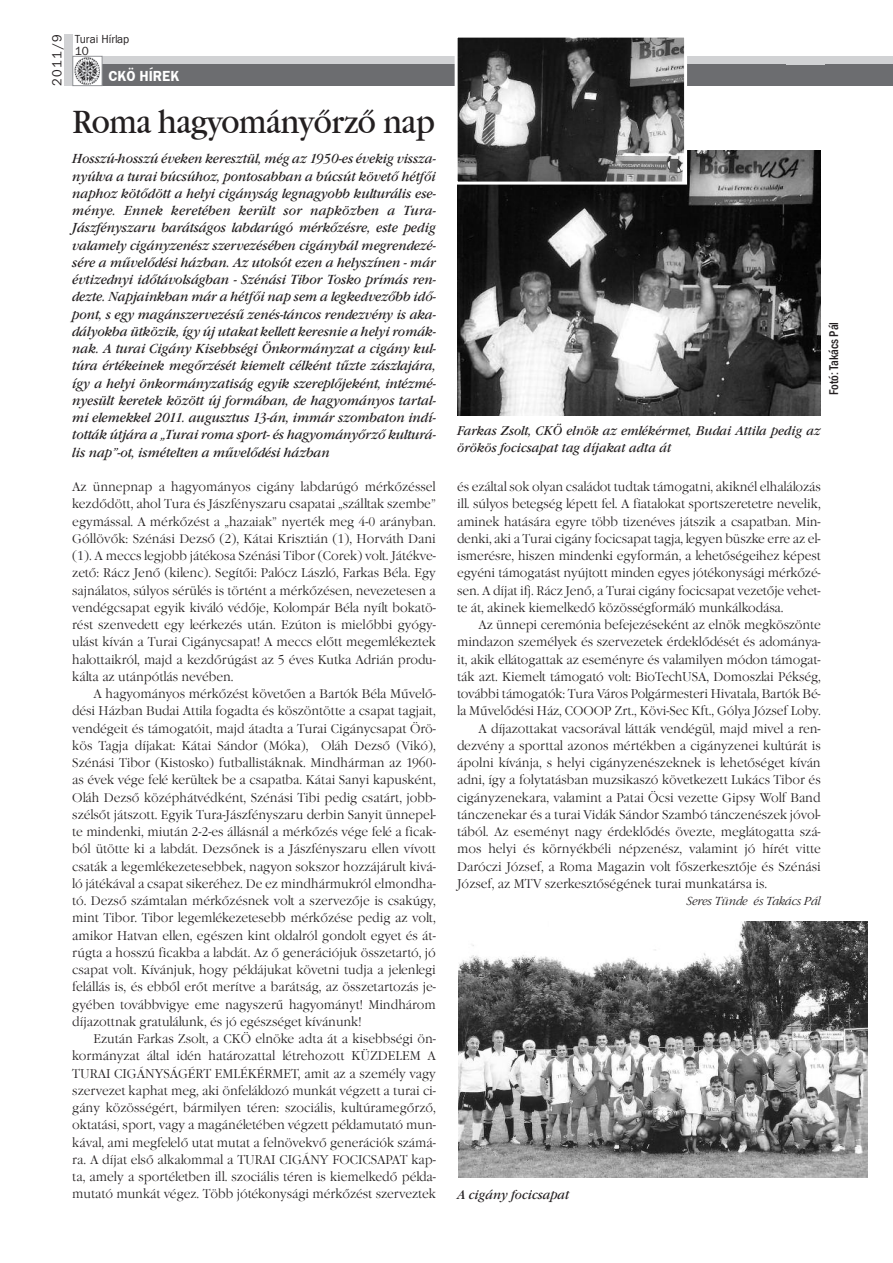
<style>
.page{position:relative;width:893px;height:1263px;background:#fff}
.page>*{position:absolute;margin:0;border:0;box-sizing:border-box;transform-origin:0 0}
.t1{font:33px "Garamond Itc TEE";letter-spacing:-.035em;color:#231f20;scale:.95 1}
.t2{font:600 15px "Franklin Gothic Itc TEE";color:#fff;scale:.95 1}
.t3{font:italic 13.5px/17.2px "Garamond Itc TEE";letter-spacing:-.005em;color:#231f20;text-align:justify;scale:.95 1}
.t4{font:13.5px "Franklin Gothic Itc TEE";color:#231f20;scale:.96 1}
.t5{font:300 13.05px/17.2px "Garamond Itc TEE";color:#231f20;text-align:justify;scale:.95 1}
.t6{font:italic 13.05px/17.2px "Garamond Itc TEE";color:#231f20;scale:.95 1}
.t7{font:500 condensed 13.05px "Franklin Gothic Itc TEE";color:#231f20;scale:.95 1}
.t8{font:italic 300 12px "Garamond Itc TEE";letter-spacing:-.02em;color:#231f20;scale:.95 1}
.t9{font:12px/12px "Franklin Gothic Itc TEE";color:#231f20;scale:.95 1}
</style>
<div class="page">
<div style="left:102px;top:56px;width:719px;height:9px;background:#d1d2d4"></div>
<div style="left:102px;top:65px;width:791px;height:21px;background:#6c6d70"></div>
<div style="left:64px;top:35px;width:9px;height:51px;background:#d1d2d4"></div>
<img style="left:75px;top:58px;width:25px;height:26px">
<div style="left:73px;top:56px;width:29px;height:30px;border:1px solid #939598"></div>
<div style="left:787px;top:56px;width:106px;height:9px;background:#d1d2d4"></div>
<img style="left:457px;top:151px;width:364px;height:264px">
<img style="left:458px;top:921px;width:410px;height:257px">
<img style="left:459px;top:39px;width:224px;height:142px">
<div style="left:455px;top:35px;width:232px;height:150px;border:3px solid #fff"></div>
<p class="t4" style="left:49px;top:86px;width:55px;rotate:-90deg">2011/9</p>
<p class="t9" style="left:75px;top:33px;width:59px">Turai Hírlap<br>10</p>
<p class="t2" style="left:109px;top:67px;width:76px">Ckö hírek</p>
<h1 class="t1" style="left:72px;top:103px;width:384px">roma hagyományőrző nap</h1>
<p class="t3" style="left:72px;top:150px;width:384px">Hosszú-hosszú éveken keresztül, még az 1950-es évekig vissza&shy;nyúlva a turai búcsúhoz, pontosabban a búcsút követő hétfői naphoz kötődött a helyi cigányság legnagyobb kulturális ese&shy;ménye. Ennek keretében került sor napközben a Tura-Jászfényszaru barátságos labdarúgó mérkőzésre, este pedig valamely cigányzenész szervezésében cigánybál megrendezé&shy;sére a művelődési házban. Az utolsót ezen a helyszínen - már évtizednyi időtávolságban - Szénási Tibor Tosko prímás ren&shy;dezte. Napjainkban már a hétfői nap sem a legkedvezőbb idő&shy;pont, s egy magánszervezésű zenés-táncos rendezvény is aka&shy;dályokba ütközik, így új utakat kellett keresnie a helyi romák&shy;nak. A turai Cigány Kisebbségi Önkormányzat a cigány kul&shy;túra értékeinek megőrzését kiemelt célként tűzte zászlajára, így a helyi önkormányzatiság egyik szereplőjeként, intézmé&shy;nyesült keretek között új formában, de hagyományos tartal&shy;mi elemekkel 2011. augusztus 13-án, immár szombaton indí&shy;tották útjára a „Turai roma sport- és hagyományőrző kulturá&shy;lis nap”-ot, ismételten a művelődési házban</p>
<p class="t5" style="left:72px;top:478px;width:384px">Az ünnepnap a hagyományos cigány labdarúgó mérkőzéssel kezdődött, ahol Tura és Jászfényszaru csapatai „szálltak szembe” egymással. A mérkőzést a „hazaiak” nyerték meg 4-0 arányban.<br>Góllövők: Szénási Dezső (2), Kátai Krisztián (1), Horváth Dani (1). A meccs legjobb játékosa Szénási Tibor (Corek) volt. Játékve&shy;zető: Rácz Jenő (kilenc). Segítői: Palócz László, Farkas Béla. Egy sajnálatos, súlyos sérülés is történt a mérkőzésen, nevezetesen a vendégcsapat egyik kiváló védője, Kolompár Béla nyílt bokatö&shy;rést szenvedett egy leérkezés után. Ezúton is mielőbbi gyógy&shy;ulást kíván a Turai Cigánycsapat! A meccs előtt megemlékeztek halottaikról, majd a kezdőrúgást az 5 éves Kutka Adrián produ&shy;kálta az utánpótlás nevében.</p>
<p class="t5" style="left:72px;top:685px;width:384px;text-indent:21px">A hagyományos mérkőzést követően a Bartók Béla Művelő&shy;dési Házban Budai Attila fogadta és köszöntötte a csapat tagjait, vendégeit és támogatóit, majd átadta a Turai Cigánycsapat Örö&shy;kös Tagja díjakat: Kátai Sándor (Móka), Oláh Dezső (Vikó), Szénási Tibor (Kistosko) futballistáknak. Mindhárman az 1960- as évek vége felé kerültek be a csapatba. Kátai Sanyi kapusként, Oláh Dezső középhátvédként, Szénási Tibi pedig csatárt, jobb&shy;szélsőt játszott. Egyik Tura-Jászfényszaru derbin Sanyit ünnepel&shy;te mindenki, miután 2-2-es állásnál a mérkőzés vége felé a ficak&shy;ból ütötte ki a labdát. Dezsőnek is a Jászfényszaru ellen vívott csaták a legemlékezetesebbek, nagyon sokszor hozzájárult kivá&shy;ló játékával a csapat sikeréhez. De ez mindhármukról elmondha&shy;tó. Dezső számtalan mérkőzésnek volt a szervezője is csakúgy, mint Tibor. Tibor legemlékezetesebb mérkőzése pedig az volt, amikor Hatvan ellen, egészen kint oldalról gondolt egyet és át&shy;rúgta a hosszú ficakba a labdát. Az ő generációjuk összetartó, jó csapat volt. Kívánjuk, hogy példájukat követni tudja a jelenlegi felállás is, és ebből erőt merítve a barátság, az összetartozás je&shy;gyében továbbvigye eme nagyszerű hagyományt! Mindhárom díjazottnak gratulálunk, és jó egészséget kívánunk!</p>
<p class="t5" style="left:72px;top:1030px;width:384px;text-indent:21px">Ezután Farkas Zsolt, a CKÖ elnöke adta át a kisebbségi ön&shy;kormányzat által idén határozattal létrehozott KÜZDELEM A TURAI CIGÁNYSÁGÉRT EMLÉKÉRMET, amit az a személy vagy szervezet kaphat meg, aki önfeláldozó munkát végzett a turai ci&shy;gány közösségért, bármilyen téren: szociális, kultúramegőrző, oktatási, sport, vagy a magánéletében végzett példamutató mun&shy;kával, ami megfelelő utat mutat a felnövekvő generációk számá&shy;ra. A díjat első alkalommal a TURAI CIGÁNY FOCICSAPAT kap&shy;ta, amely a sportéletben ill. szociális téren is kiemelkedő példa&shy;mutató munkát végez. Több jótékonysági mérkőzést szerveztek</p>
<p class="t7" style="left:826px;top:395px;width:79px;rotate:-90deg">Fotó: Takács Pál</p>
<p class="t6" style="left:457px;top:422px;width:384px">Farkas Zsolt, CKÖ elnök az emlékérmet, Budai Attila pedig az örökös focicsapat tag díjakat adta át</p>
<p class="t5" style="left:457px;top:478px;width:384px">és ezáltal sok olyan családot tudtak támogatni, akiknél elhalálozás ill. súlyos betegség lépett fel. A fiatalokat sportszeretetre nevelik, aminek hatására egyre több tizenéves játszik a csapatban. Min&shy;denki, aki a Turai cigány focicsapat tagja, legyen büszke erre az el&shy;ismerésre, hiszen mindenki egyformán, a lehetőségeihez képest egyéni támogatást nyújtott minden egyes jótékonysági mérkőzé&shy;sen. A díjat ifj. Rácz Jenő, a Turai cigány focicsapat vezetője vehet&shy;te át, akinek kiemelkedő közösségformáló munkálkodása.</p>
<p class="t5" style="left:478px;top:616px;width:362px">Az ünnepi ceremónia befejezéseként az elnök megköszönte</p>
<p class="t5" style="left:457px;top:633px;width:384px">mindazon személyek és szervezetek érdeklődését és adománya-</p>
<p class="t5" style="left:457px;top:651px;width:384px">it, akik ellátogattak az eseményre és valamilyen módon támogat-</p>
<p class="t5" style="left:457px;top:668px;width:384px">ták azt. Kiemelt támogató volt: BioTechUSA, Domoszlai Pékség,</p>
<p class="t5" style="left:457px;top:685px;width:384px">további támogatók: Tura Város Polgármesteri Hivatala, Bartók Bé-</p>
<p class="t5" style="left:457px;top:702px;width:384px">la Művelődési Ház, COOOP Zrt., Kövi-Sec Kft., Gólya József Loby.</p>
<p class="t5" style="left:478px;top:720px;width:362px">A díjazottakat vacsorával látták vendégül, majd mivel a ren-</p>
<p class="t5" style="left:457px;top:737px;width:384px">dezvény a sporttal azonos mértékben a cigányzenei kultúrát is</p>
<p class="t5" style="left:457px;top:754px;width:384px">ápolni kívánja, s helyi cigányzenészeknek is lehetőséget kíván</p>
<p class="t5" style="left:457px;top:771px;width:384px">adni, így a folytatásban muzsikaszó következett Lukács Tibor és</p>
<p class="t5" style="left:457px;top:789px;width:384px">cigányzenekara, valamint a Patai Öcsi vezette Gipsy Wolf Band</p>
<p class="t5" style="left:457px;top:806px;width:384px">tánczenekar és a turai Vidák Sándor Szambó tánczenészek jóvol-</p>
<p class="t5" style="left:457px;top:823px;width:384px">tából. Az eseményt nagy érdeklődés övezte, meglátogatta szá-</p>
<p class="t5" style="left:457px;top:840px;width:384px">mos helyi és környékbéli népzenész, valamint jó hírét vitte</p>
<p class="t5" style="left:457px;top:858px;width:384px">Daróczi József, a Roma Magazin volt főszerkesztője és Szénási</p>
<p class="t5" style="left:457px;top:875px;width:328px">József, az MTV szerkesztőségének turai munkatársa is.</p>
<p class="t8" style="left:686px;top:894px;width:143px">Seres Tünde és Takács Pál</p>
<p class="t6" style="left:457px;top:1186px;width:120px">A cigány focicsapat</p>
</div>
